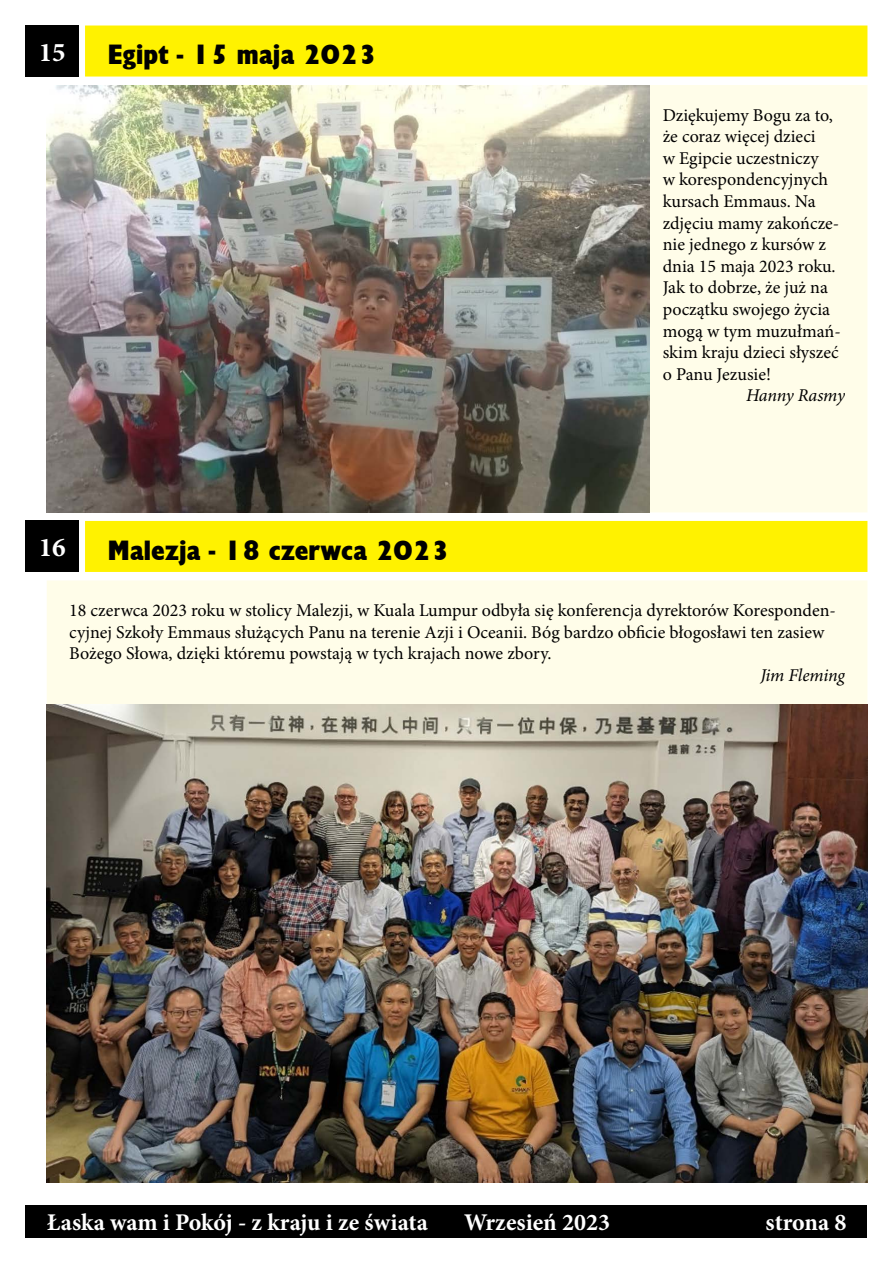
<style>
.page{position:relative;width:893px;height:1263px;background:#fff}
.page>*{position:absolute;margin:0;border:0;box-sizing:border-box;transform-origin:0 0}
.t1{font:900 27px "EFN Gilead";color:#000}
.t2{font:700 27px "Minion Pro";color:#fff}
.t3{font:700 24px "Minion Pro";color:#fff}
.t4{font:18px/21.6px "Minion Pro";color:#000}
.t5{font:italic 18px "Minion Pro";letter-spacing:-.015em;color:#000}
</style>
<div class="page">
<div style="left:26px;top:1204px;width:841px;height:33px;background:#000"></div>
<div style="left:86px;top:26px;width:781px;height:50px;background:#fff200"></div>
<div style="left:85px;top:26px;width:782px;height:51px;border:2px solid #fff200"></div>
<div style="left:26px;top:26px;width:53px;height:51px;background:#000"></div>
<div style="left:58px;top:96px;width:798px;height:405px;background:#fffde9"></div>
<div style="left:47px;top:85px;width:820px;height:427px;border:22px solid #fffde9"></div>
<img style="left:47px;top:85px;width:603px;height:427px">
<div style="left:86px;top:522px;width:781px;height:49px;background:#fff200"></div>
<div style="left:85px;top:521px;width:782px;height:51px;border:2px solid #fff200"></div>
<div style="left:26px;top:521px;width:53px;height:51px;background:#000"></div>
<div style="left:58px;top:592px;width:798px;height:579px;background:#fffde9"></div>
<div style="left:47px;top:580px;width:820px;height:602px;border:22px solid #fffde9"></div>
<img style="left:47px;top:704px;width:820px;height:478px">
<h1 class="t2" style="left:39px;top:33px;width:28px">15</h1>
<h1 class="t1" style="left:108px;top:38px;width:271px">Egipt - 15 maja 2023</h1>
<p class="t4" style="left:663px;top:104px;width:180px">Dziękujemy Bogu za to, że coraz więcej dzieci<br>w Egipcie uczestniczy<br>w korespondencyjnych kursach Emmaus. Na zdjęciu mamy zakończe&shy;nie jednego z kursów z dnia 15 maja 2023 roku.<br>Jak to dobrze, że już na początku swojego życia mogą w tym muzułmań&shy;skim kraju dzieci słyszeć o Panu Jezusie!</p>
<p class="t5" style="left:746px;top:383px;width:100px">Hanny Rasmy</p>
<h1 class="t2" style="left:39px;top:529px;width:28px">16</h1>
<h1 class="t1" style="left:108px;top:533px;width:343px">Malezja - 18 czerwca 2023</h1>
<p class="t4" style="left:69px;top:600px;width:768px">18 czerwca 2023 roku w stolicy Malezji, w Kuala Lumpur odbyła się konferencja dyrektorów Koresponden&shy;cyjnej Szkoły Emmaus służących Panu na terenie Azji i Oceanii. Bóg bardzo obficie błogosławi ten zasiew<br>Bożego Słowa, dzięki któremu powstają w tych krajach nowe zbory.</p>
<p class="t5" style="left:760px;top:663px;width:86px">Jim Fleming</p>
<h2 class="t3" style="left:47px;top:1205px;width:383px">Łaska wam i Pokój - z kraju i ze świata</h2>
<h2 class="t3" style="left:464px;top:1205px;width:147px">Wrzesień 2023</h2>
<h2 class="t3" style="left:766px;top:1205px;width:82px">strona 8</h2>
</div>
